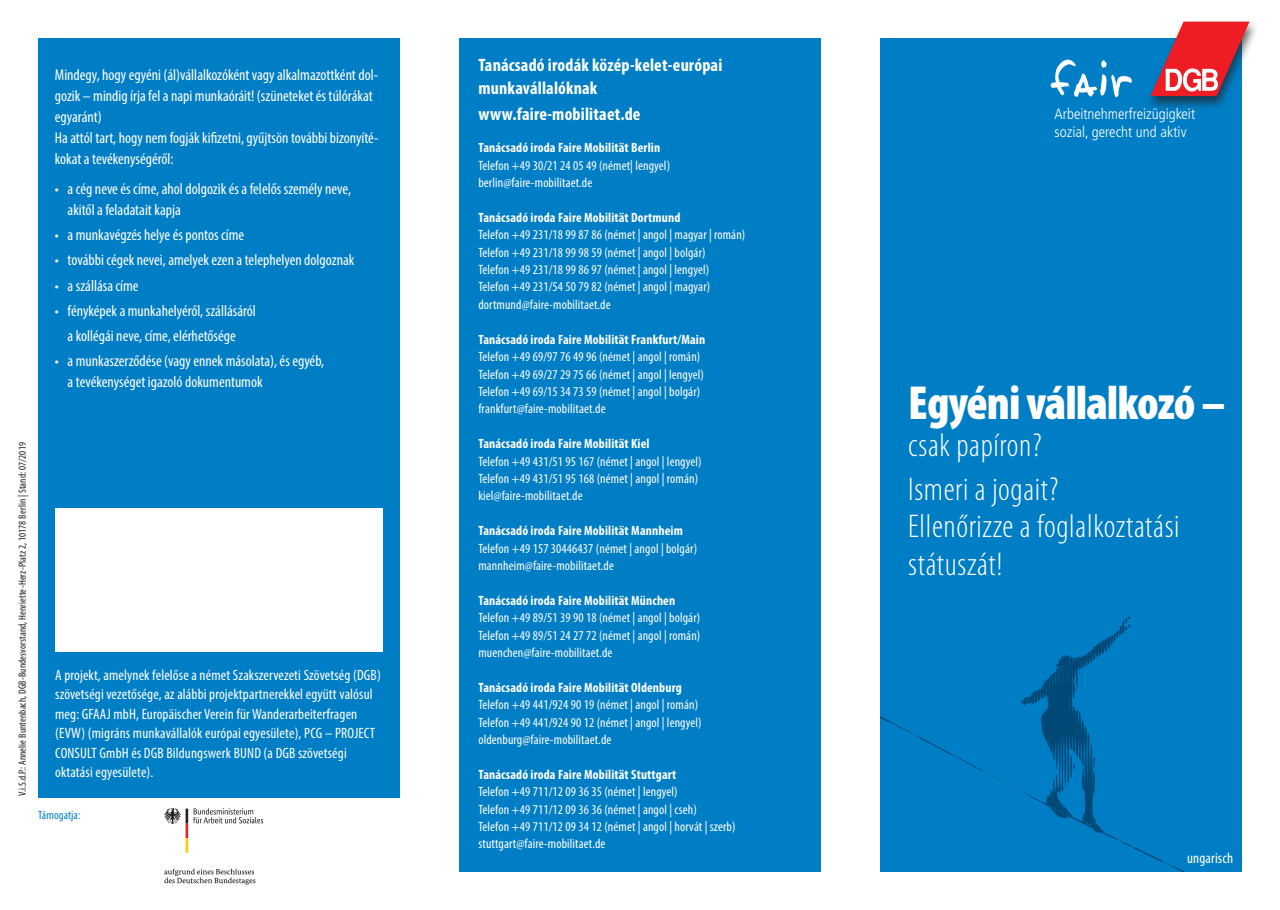
<style>
.page{position:relative;width:1280px;height:910px;background:#fff}
.page>*{position:absolute;margin:0;border:0;box-sizing:border-box;transform-origin:0 0}
.t1{font:900 condensed 48px "Myriad Pro";letter-spacing:-.02em;color:#fff}
.t2{font:300 condensed 33px/43.5px "Myriad Pro";letter-spacing:.02em;color:#fff}
.t3{font:700 condensed 18px/23.1px "Myriad Pro";letter-spacing:.01em;color:#fff}
.t4{font:condensed 15.75px/21px "Myriad Pro";color:#fff}
.t5{font:condensed 15px/19.5px "Myriad Pro";letter-spacing:.01em;color:#fff}
.t6{font:300 condensed 15px/18px "Frutiger";color:#fff}
.t7{font:condensed 13.5px/17.4px "Myriad Pro";letter-spacing:.01em;color:#fff}
.t8{font:700 condensed 13.5px "Myriad Pro";letter-spacing:.01em;color:#fff}
.t9{font:condensed 12px "Myriad Pro";letter-spacing:.01em;color:#007ec5}
.t10{font:condensed 10.5px "Myriad Pro";letter-spacing:.01em;color:#231f20}
</style>
<div class="page">
<div style="left:459px;top:38px;width:362px;height:834px;background:#007ec5"></div>
<div style="left:880px;top:38px;width:362px;height:834px;background:#007ec5"></div>
<div style="left:1144px;top:20px;width:115px;height:91px;background:#231f20;opacity:.7"></div>
<svg style="left:1150px;top:22px;width:99px;height:74px"></svg>
<img style="left:1050px;top:37px;width:156px;height:66px">
<div style="left:38px;top:38px;width:362px;height:759px;background:#007ec5"></div>
<div style="left:55px;top:508px;width:328px;height:144px;background:#fff"></div>
<img style="left:880px;top:616px;width:305px;height:256px">
<svg style="left:164px;top:869px;width:91px;height:16px"></svg>
<svg style="left:164px;top:808px;width:99px;height:45px"></svg>
<p class="t4" style="left:55px;top:64px;width:325px">Mindegy, hogy egyéni (ál)vállalkozóként vagy alkalmazottként dol&shy;gozik – mindig írja fel a napi munkaóráit! (szüneteket és túlórákat egyaránt)<br>Ha attól tart, hogy nem fogják kifizetni, gyűjtsön további bizonyíté&shy;kokat a tevékenységéről:</p>
<p class="t4" style="left:68px;top:178px;width:285px;text-indent:-13px">• a cég neve és címe, ahol dolgozik és a felelős személy neve, akitől a feladatait kapja</p>
<p class="t4" style="left:55px;top:224px;width:191px">• a munkavégzés helye és pontos címe</p>
<p class="t4" style="left:55px;top:249px;width:301px">• további cégek nevei, amelyek ezen a telephelyen dolgoznak</p>
<p class="t4" style="left:55px;top:275px;width:85px">• a szállása címe</p>
<p class="t4" style="left:55px;top:298px;width:202px;line-height:25.2px;text-align:center">• fényképek a munkahelyéről, szállásáról a kollégái neve, címe, elérhetősége</p>
<p class="t4" style="left:68px;top:350px;width:258px;text-indent:-13px">• a munkaszerződése (vagy ennek másolata), és egyéb, a tevékenységet igazoló dokumentumok</p>
<p class="t10" style="left:16px;top:796px;width:356px;rotate:-90deg">V.i.S.d.P.: Annelie Buntenbach, DGB-Bundesvorstand, Henriette-Herz-Platz 2, 10178 Berlin | Stand: 07/2019</p>
<p class="t5" style="left:55px;top:665px;width:327px">A projekt, amelynek felelőse a német Szakszervezeti Szövetség (DGB) szövetségi vezetősége, az alábbi projektpartnerekkel együtt valósul meg: GFAAJ mbH, Europäischer Verein für Wanderarbeiterfragen (EVW) (migráns munkavállalók európai egyesülete), PCG – PROJECT CONSULT GmbH és DGB Bildungswerk BUND (a DGB szövetségi oktatási egyesülete).</p>
<p class="t9" style="left:38px;top:808px;width:44px">Támogatja:</p>
<h3 class="t3" style="left:478px;top:53px;width:245px">Tanácsadó irodák közép-kelet-európai munkavállalóknak</h3>
<h3 class="t3" style="left:478px;top:103px;width:164px">www.faire-mobilitaet.de</h3>
<p class="t8" style="left:478px;top:139px;width:183px">Tanácsadó iroda Faire Mobilität Berlin</p>
<p class="t7" style="left:478px;top:156px;width:193px">Telefon +49 30/21 24 05 49 (német| lengyel) berlin@faire-mobilitaet.de</p>
<p class="t8" style="left:478px;top:209px;width:204px">Tanácsadó iroda Faire Mobilität Dortmund</p>
<p class="t7" style="left:478px;top:226px;width:268px">Telefon +49 231/18 99 87 86 (német | angol | magyar | román)<br>Telefon +49 231/18 99 98 59 (német | angol | bolgár)<br>Telefon +49 231/18 99 86 97 (német | angol | lengyel)<br>Telefon +49 231/54 50 79 82 (német | angol | magyar) dortmund@faire-mobilitaet.de</p>
<p class="t8" style="left:478px;top:331px;width:228px">Tanácsadó iroda Faire Mobilität Frankfurt/Main</p>
<p class="t7" style="left:478px;top:348px;width:227px">Telefon +49 69/97 76 49 96 (német | angol | román)<br>Telefon +49 69/27 29 75 66 (német | angol | lengyel)<br>Telefon +49 69/15 34 73 59 (német | angol | bolgár) frankfurt@faire-mobilitaet.de</p>
<p class="t8" style="left:478px;top:435px;width:173px">Tanácsadó iroda Faire Mobilität Kiel</p>
<p class="t7" style="left:478px;top:452px;width:225px">Telefon +49 431/51 95 167 (német | angol | lengyel)<br>Telefon +49 431/51 95 168 (német | angol | román) kiel@faire-mobilitaet.de</p>
<p class="t8" style="left:478px;top:522px;width:206px">Tanácsadó iroda Faire Mobilität Mannheim</p>
<p class="t7" style="left:478px;top:539px;width:220px">Telefon +49 157 30446437 (német | angol | bolgár) mannheim@faire-mobilitaet.de</p>
<p class="t8" style="left:478px;top:592px;width:198px">Tanácsadó iroda Faire Mobilität München</p>
<p class="t7" style="left:478px;top:609px;width:223px;text-align:justify">Telefon +49 89/51 39 90 18 (német | angol | bolgár)<br>Telefon +49 89/51 24 27 72 (német | angol | román) muenchen@faire-mobilitaet.de</p>
<p class="t8" style="left:478px;top:679px;width:205px">Tanácsadó iroda Faire Mobilität Oldenburg</p>
<p class="t7" style="left:478px;top:696px;width:225px">Telefon +49 441/924 90 19 (német | angol | román)<br>Telefon +49 441/924 90 12 (német | angol | lengyel) oldenburg@faire-mobilitaet.de</p>
<p class="t8" style="left:478px;top:766px;width:200px">Tanácsadó iroda Faire Mobilität Stuttgart</p>
<p class="t7" style="left:478px;top:783px;width:259px">Telefon +49 711/12 09 36 35 (német | lengyel)<br>Telefon +49 711/12 09 36 36 (német | angol | cseh)<br>Telefon +49 711/12 09 34 12 (német | angol | horvát | szerb) stuttgart@faire-mobilitaet.de</p>
<p class="t6" style="left:1054px;top:105px;width:142px">Arbeitnehmerfreizügigkeit sozial, gerecht und aktiv</p>
<h1 class="t1" style="left:908px;top:372px;width:319px">Egyéni vállalkozó –</h1>
<h2 class="t2" style="left:908px;top:423px;width:152px">csak papíron?<br>Ismeri a jogait?</h2>
<h2 class="t2" style="left:908px;top:507px;width:273px;line-height:37.5px">Ellenőrizze a foglalkoztatási státuszát!</h2>
<p class="t5" style="left:1187px;top:848px;width:48px">ungarisch</p>
</div>
